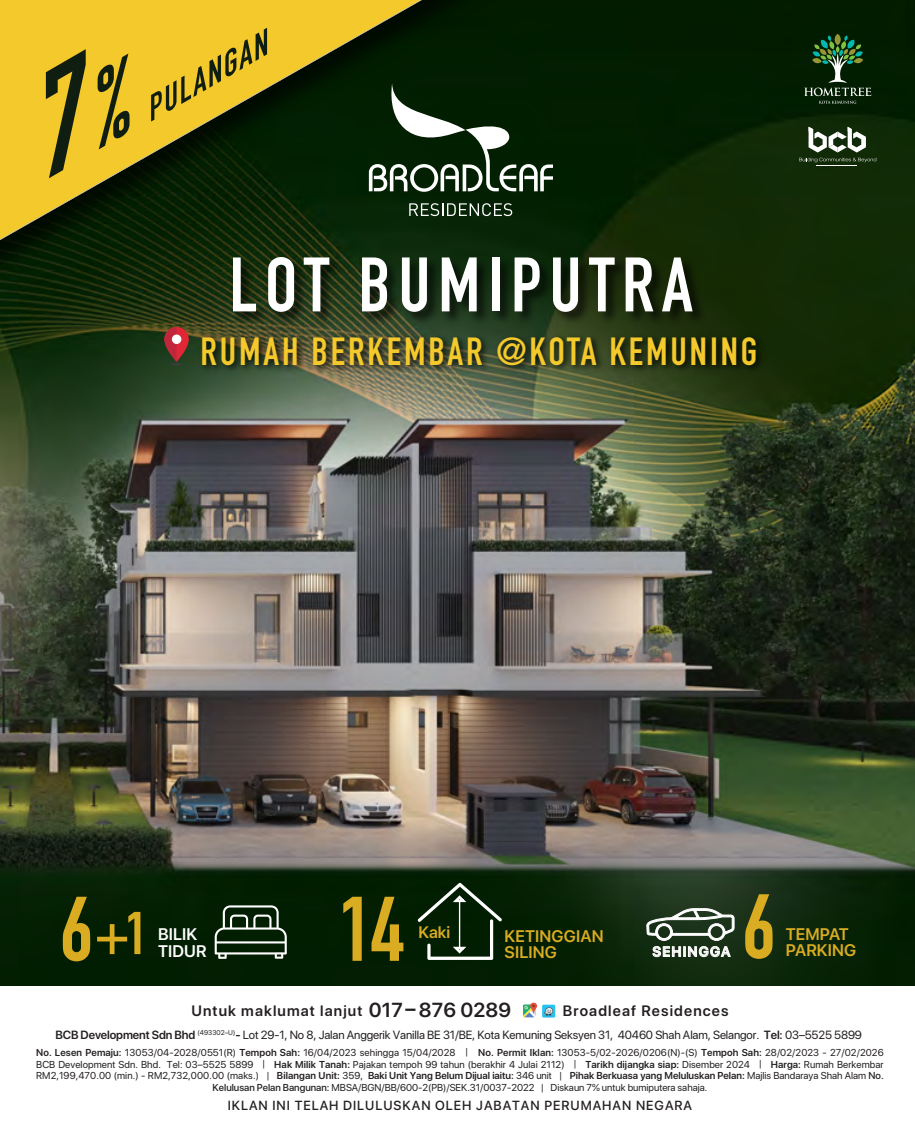
<style>
.page{position:relative;width:915px;height:1134px;background:#fff}
.page>*{position:absolute;margin:0;border:0;box-sizing:border-box;transform-origin:0 0}
.t1{font:700 90px "DIN Condensed";color:#daac22}
.t2{font:700 75.75px "DIN Condensed";letter-spacing:.1em;color:#fff}
.t3{font:700 59.25px "DIN Condensed";color:#daac22}
.t4{font:700 38.75px "DIN Condensed";letter-spacing:.075em;color:#f4c92b}
.t5{font:italic 700 32.25px "DIN Condensed";color:#101e12;scale:1.16 1}
.t6{font:600 16.75px/16.8px "SF Pro Display";letter-spacing:.01em;color:#daac22}
.t7{font:600 16.75px/16.8px "SF Pro Display";letter-spacing:.01em;color:#fff}
.t8{font:600 16.5px "SF Pro Display";color:#daac22}
.t9{font:600 15px "SF Pro Display";letter-spacing:.075em;color:#231f20}
.t10{font:600 13.75px "SF Pro Display";letter-spacing:.1em;color:#fff}
.t11{font:500 13px "SF Pro Display";letter-spacing:.075em;color:#231f20}
.t12{font:11.75px "SF Pro Display";letter-spacing:-.01em;color:#231f20}
.t13{font:10px/11.8px "SF Pro Display";letter-spacing:.01em;color:#231f20;text-align:center}
.s1{font-size:20.25px}
.s2{font-weight:600}
.s3{font-weight:500}
</style>
<div class="page">
<img style="left:0;top:0;width:914px;height:986px">
<svg style="left:494px;top:203px;width:18px;height:13px"></svg>
<svg style="left:494px;top:83px;width:59px;height:109px;background:#233c22"></svg>
<img style="left:494px;top:243px;width:216px;height:82px">
<img style="left:0;top:0;width:494px;height:332px">
<svg style="left:0;top:0;width:485px;height:294px;background:#555916"></svg>
<img style="left:194px;top:325px;width:575px;height:64px">
<svg style="left:164px;top:327px;width:25px;height:38px"></svg>
<div style="left:172px;top:334px;width:9px;height:10px;background:#fff;border-radius:50%"></div>
<svg style="left:803px;top:35px;width:68px;height:69px;background:#224323"></svg>
<hr style="left:816px;top:166px;width:40px;height:1px;background:#fff">
<svg style="left:798px;top:127px;width:77px;height:35px"></svg>
<div style="left:542px;top:1005px;width:13px;height:12px;background:#25c2f2"></div>
<svg style="left:523px;top:1003px;width:31px;height:15px"></svg>
<svg style="left:214px;top:905px;width:73px;height:54px;background:#3d523c"></svg>
<svg style="left:417px;top:883px;width:85px;height:77px;background:#233c23"></svg>
<svg style="left:646px;top:908px;width:88px;height:49px"></svg>
<div style="left:46px;top:49px;width:83px;height:131px;background:#f4c92b"></div>
<h3 class="t5" style="left:133px;top:94px;width:120px;rotate:-30deg">PULANGAN</h3>
<h2 class="t2" style="left:229px;top:234px;width:464px">LOT BUMIPUTRA</h2>
<h3 class="t4" style="left:200px;top:325px;width:558px">RUMAH BERKEMBAR @KOTA KEMUNING</h3>
<h1 class="t1" style="left:60px;top:869px;width:35px">6</h1>
<h3 class="t3" style="left:94px;top:893px;width:54px">+1</h3>
<h3 class="t7" style="left:158px;top:925px;width:50px">BILIK<br>TIDUR</h3>
<h1 class="t1" style="left:338px;top:869px;width:67px">14</h1>
<h3 class="t8" style="left:418px;top:921px;width:33px">Kaki</h3>
<h3 class="t6" style="left:504px;top:927px;width:100px">KETINGGIAN<br>SILING</h3>
<h3 class="t10" style="left:652px;top:942px;width:79px">SEHINGGA</h3>
<h1 class="t1" style="left:741px;top:866px;width:35px">6</h1>
<h3 class="t6" style="left:785px;top:925px;width:72px">TEMPAT<br>PARKING</h3>
<h3 class="t9" style="left:191px;top:1000px;width:321px">Untuk maklumat lanjut <span class="s1">017–876 0289</span></h3>
<h3 class="t9" style="left:562px;top:1000px;width:167px">Broadleaf Residences</h3>
<p class="t12" style="left:55px;top:1026px;width:807px"><span class="s2">BCB Development Sdn Bhd</span> <sup>(493302–U)</sup><span class="s2">-</span> Lot 29-1, No 8, Jalan Anggerik Vanilla BE 31/BE, Kota Kemuning Seksyen 31, 40460 Shah Alam, Selangor. <span class="s2">Tel:</span> 03–5525 5899</p>
<p class="t13" style="left:36px;top:1046px;width:848px"><span class="s2">No. Lesen Pemaju:</span> 13053/04-2028/0551(R) <span class="s2">Tempoh Sah:</span> 16/04/2023 sehingga 15/04/2028 | <span class="s2">No. Permit Iklan:</span> 13053-5/02-2026/0206(N)-(S) <span class="s2">Tempoh Sah:</span> 28/02/2023 - 27/02/2026<br>BCB Development Sdn. Bhd. Tel: 03–5525 5899 | <span class="s2">Hak Milik Tanah:</span> Pajakan tempoh 99 tahun (berakhir 4 Julai 2112) | <span class="s2">Tarikh dijangka siap:</span> Disember 2024 | <span class="s2">Harga:</span> Rumah Berkembar RM2,199,470.00 (min.) - RM2,732,000.00 (maks.) | <span class="s2">Bilangan Unit:</span> 359, <span class="s2">Baki Unit Yang Belum Dijual iaitu:</span> 346 unit | <span class="s2">Pihak Berkuasa yang Meluluskan Pelan:</span> Majlis Bandaraya Shah Alam <span class="s3">No.<br>Kelulusan Pelan Bangunan:</span> MBSA/BGN/BB/600-2(PB)/SEK.31/0037-2022 | Diskaun 7% untuk bumiputera sahaja.</p>
<h3 class="t11" style="left:228px;top:1096px;width:466px">IKLAN INI TELAH DILULUSKAN OLEH JABATAN PERUMAHAN NEGARA</h3>
</div>
